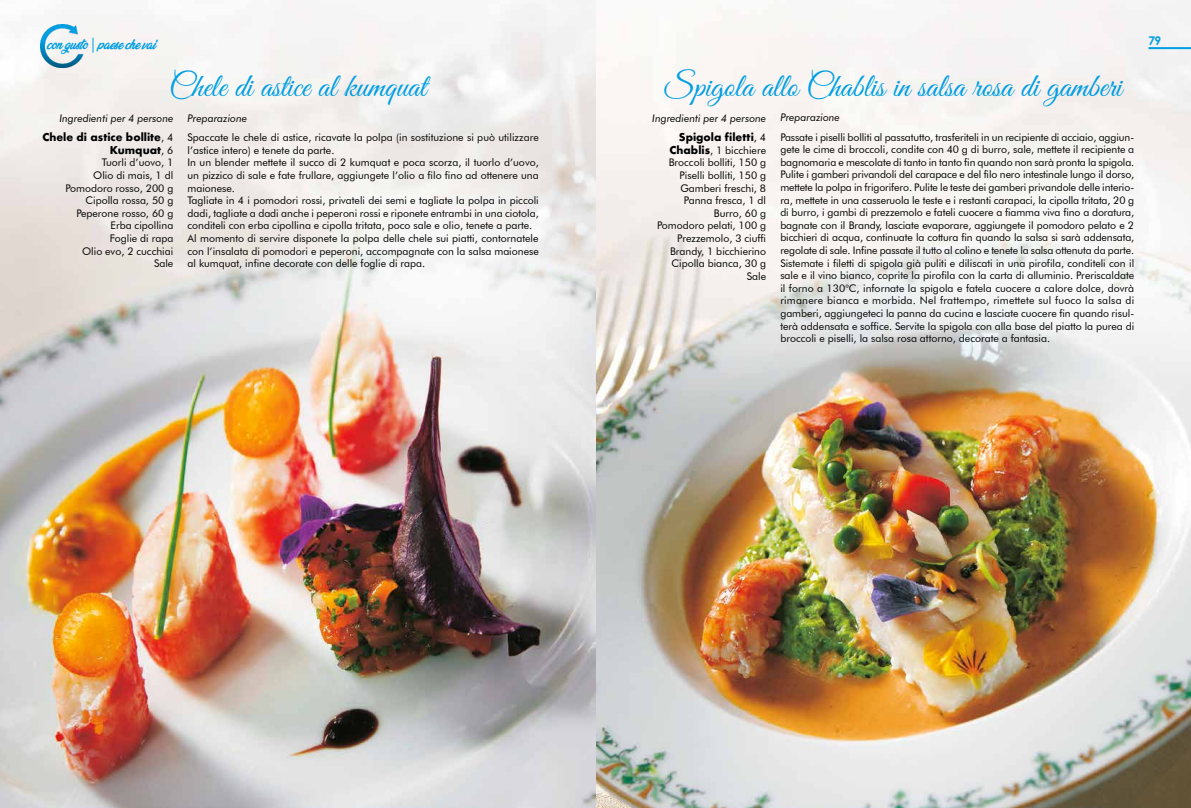
<style>
.page{position:relative;width:1191px;height:808px;background:#fff}
.page>*{position:absolute;margin:0;border:0;box-sizing:border-box;transform-origin:0 0}
.t1{font:33px "Great Vibes";color:#009ee3}
.t2{font:700 12px "Century Gothic";color:#009ee3}
.t3{font:11px "Vegan Style";color:#009ee3}
.t4{font:10.5px/12.6px "Futura BT";color:#000;text-align:right}
.t5{font:italic 10.5px "Futura BT";color:#000}
.t6{font:700 10.5px/12.6px "Futura";color:#000;text-align:right}
.s1{font-family:"Futura BT";font-weight:400}
.s2{font-family:"Futura";font-weight:700}
</style>
<div class="page">
<img style="left:0;top:0;width:1191px;height:808px">
<hr style="left:1148px;top:47px;width:43px;height:2px;background:#009ee3">
<svg style="left:92px;top:38px;width:1px;height:15px"></svg>
<img style="left:40px;top:25px;width:43px;height:43px">
<p class="t3" style="left:47px;top:39px;width:110px">con gusto paese che vai</p>
<h1 class="t1" style="left:169px;top:68px;width:259px">Chele di astice al kumquat</h1>
<h1 class="t1" style="left:664px;top:68px;width:459px">Spigola allo Chablis in salsa rosa di gamberi</h1>
<p class="t5" style="left:59px;top:112px;width:115px">Ingredienti per 4 persone</p>
<p class="t6" style="left:42px;top:131px;width:132px">Chele di astice bollite<span class="s1">, 4<br></span>Kumquat<span class="s1">, 6</span></p>
<p class="t4" style="left:65px;top:156px;width:109px">Tuorli d’uovo, 1<br>Olio di mais, 1 dl<br>Pomodoro rosso, 200 g<br>Cipolla rossa, 50 g<br>Peperone rosso, 60 g<br>Erba cipollina<br>Foglie di rapa<br>Olio evo, 2 cucchiai<br>Sale</p>
<p class="t5" style="left:187px;top:112px;width:61px">Preparazione</p>
<p class="t4" style="left:187px;top:131px;width:353px;text-align:left">Spaccate le chele di astice, ricavate la polpa (in sostituzione si può utilizzare l’astice intero) e tenete da parte.<br>In un blender mettete il succo di 2 kumquat e poca scorza, il tuorlo d’uovo, un pizzico di sale e fate frullare, aggiungete l’olio a filo fino ad ottenere una maionese.<br>Tagliate in 4 i pomodori rossi, privateli dei semi e tagliate la polpa in piccoli dadi, tagliate a dadi anche i peperoni rossi e riponete entrambi in una ciotola, conditeli con erba cipollina e cipolla tritata, poco sale e olio, tenete a parte.<br>Al momento di servire disponete la polpa delle chele sui piatti, contornatele con l’insalata di pomodori e peperoni, accompagnate con la salsa maionese al kumquat, infine decorate con delle foglie di rapa.</p>
<p class="t5" style="left:652px;top:112px;width:115px">Ingredienti per 4 persone</p>
<p class="t6" style="left:679px;top:131px;width:89px">Spigola filetti<span class="s1">, 4</span></p>
<p class="t4" style="left:657px;top:144px;width:110px"><span class="s2">Chablis</span>, 1 bicchiere<br>Broccoli bolliti, 150 g<br>Piselli bolliti, 150 g<br>Gamberi freschi, 8<br>Panna fresca, 1 dl<br>Burro, 60 g<br>Pomodoro pelati, 100 g<br>Prezzemolo, 3 ciuffi<br>Brandy, 1 bicchierino<br>Cipolla bianca, 30 g<br>Sale</p>
<p class="t5" style="left:780px;top:111px;width:61px">Preparazione</p>
<p class="t4" style="left:780px;top:130px;width:355px;text-align:justify">Passate i piselli bolliti al passatutto, trasferiteli in un recipiente di acciaio, aggiun&shy;gete le cime di broccoli, condite con 40 g di burro, sale, mettete il recipiente a bagnomaria e mescolate di tanto in tanto fin quando non sarà pronta la spigola.<br>Pulite i gamberi privandoli del carapace e del filo nero intestinale lungo il dorso, mettete la polpa in frigorifero. Pulite le teste dei gamberi privandole delle interio&shy;ra, mettete in una casseruola le teste e i restanti carapaci, la cipolla tritata, 20 g di burro, i gambi di prezzemolo e fateli cuocere a fiamma viva fino a doratura, bagnate con il Brandy, lasciate evaporare, aggiungete il pomodoro pelato e 2 bicchieri di acqua, continuate la cottura fin quando la salsa si sarà addensata, regolate di sale. Infine passate il tutto al colino e tenete la salsa ottenuta da parte.<br>Sistemate i filetti di spigola già puliti e diliscati in una pirofila, conditeli con il sale e il vino bianco, coprite la pirofila con la carta di alluminio. Preriscaldate il forno a 130°C, infornate la spigola e fatela cuocere a calore dolce, dovrà rimanere bianca e morbida. Nel frattempo, rimettete sul fuoco la salsa di gamberi, aggiungeteci la panna da cucina e lasciate cuocere fin quando risul&shy;terà addensata e soffice. Servite la spigola con alla base del piatto la purea di broccoli e piselli, la salsa rosa attorno, decorate a fantasia.</p>
<p class="t2" style="left:1148px;top:33px;width:14px">79</p>
</div>
